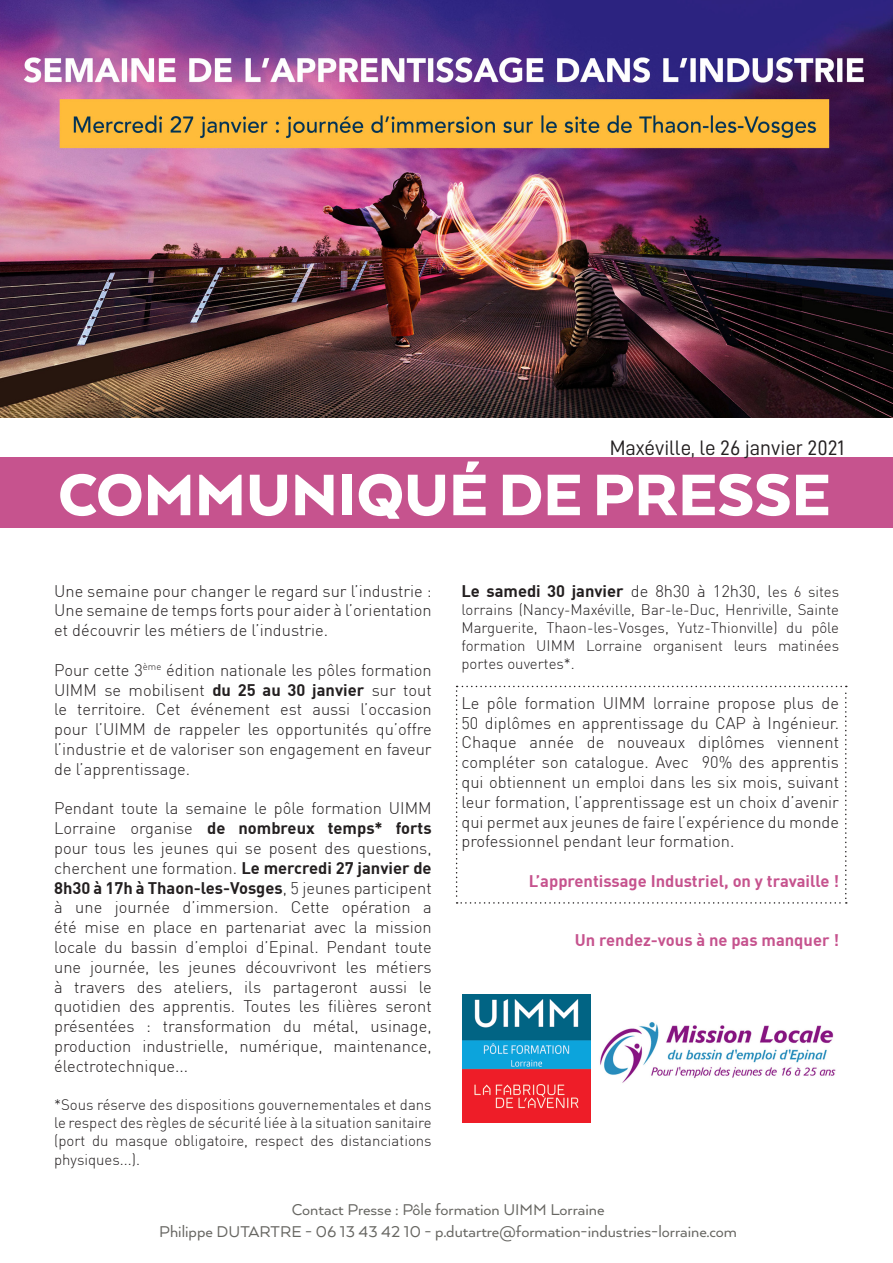
<style>
.page{position:relative;width:893px;height:1263px;background:#fff}
.page>*{position:absolute;margin:0;border:0;box-sizing:border-box;transform-origin:0 0}
.t1{font:900 67.5px "Arquitecta W04";color:#fff}
.t2{font:21px "D DIN";color:#231f20}
.t3{font:18px/21.6px "Arquitecta W00";color:#676662;text-align:center}
.t4{font:300 16.5px/19.8px "DIN";color:#231f20;text-align:justify}
.t5{font:700 16.5px "DIN";color:#c6538e}
.t6{font:700 16.5px "DIN";color:#231f20}
.t7{font:300 15px/18px "DIN";color:#231f20;text-align:justify}
.s1{font-weight:700}
.s2{font-weight:300}
.s3{font-weight:300;font-size:15px}
</style>
<div class="page">
<img style="left:0;top:0;width:893px;height:417px">
<div style="left:0;top:457px;width:893px;height:70px;background:#c6538e"></div>
<img style="left:463px;top:995px;width:127px;height:128px">
<svg style="left:456px;top:686px;width:391px;height:218px"></svg>
<img style="left:600px;top:1022px;width:236px;height:61px">
<p class="t2" style="left:610px;top:437px;width:236px">Maxéville, le 26 janvier 2021</p>
<h1 class="t1" style="left:58px;top:453px;width:774px">COMMUNIQUÉ DE PRESSE</h1>
<p class="t4" style="left:54px;top:580px;width:379px">Une semaine pour changer le regard sur l’industrie :<br>Une semaine de temps forts pour aider à l’orientation et découvrir les métiers de l’industrie.</p>
<p class="t4" style="left:54px;top:660px;width:379px">Pour cette 3<sup>ème</sup> édition nationale les pôles formation UIMM se mobilisent <span class="s1">du 25 au 30 janvier</span> sur tout le territoire. Cet événement est aussi l’occasion pour l’UIMM de rappeler les opportunités qu’offre l’industrie et de valoriser son engagement en faveur de l’apprentissage.</p>
<p class="t4" style="left:54px;top:798px;width:379px">Pendant toute la semaine le pôle formation UIMM Lorraine organise <span class="s1">de nombreux temps* forts </span>pour tous les jeunes qui se posent des questions, cherchent une formation. <span class="s1">Le mercredi 27 janvier de 8h30 à 17h à Thaon-les-Vosges</span>, 5 jeunes participent à une journée d’immersion. Cette opération a été mise en place en partenariat avec la mission locale du bassin d’emploi d’Epinal. Pendant toute une journée, les jeunes découvrivont les métiers à travers des ateliers, ils partageront aussi le quotidien des apprentis. Toutes les filières seront présentées : transformation du métal, usinage, production industrielle, numérique, maintenance, électrotechnique...</p>
<p class="t7" style="left:54px;top:1095px;width:379px">*Sous réserve des dispositions gouvernementales et dans le respect des règles de sécurité liée à la situation sanitaire (port du masque obligatoire, respect des distanciations</p>
<p class="t7" style="left:54px;top:1151px;width:87px">physiques...).</p>
<p class="t6" style="left:461px;top:580px;width:379px">Le samedi 30 janvier <span class="s2">de 8h30 à 12h30, l</span><span class="s3">es 6 sites</span></p>
<p class="t7" style="left:461px;top:601px;width:379px">lorrains (Nancy-Maxéville, Bar-le-Duc, Henriville, Sainte Marguerite, Thaon-les-Vosges, Yutz-Thionville) du pôle formation UIMM Lorraine organisent leurs matinées portes ouvertes*.</p>
<p class="t4" style="left:461px;top:693px;width:379px">Le pôle formation UIMM lorraine propose plus de 50 diplômes en apprentissage du CAP à Ingénieur.<br>Chaque année de nouveaux diplômes viennent compléter son catalogue. Avec 90% des apprentis qui obtiennent un emploi dans les six mois, suivant leur formation, l’apprentissage est un choix d’avenir qui permet aux jeunes de faire l’expérience du monde professionnel pendant leur formation.</p>
<p class="t5" style="left:529px;top:870px;width:312px">L’apprentissage Industriel, on y travaille !</p>
<p class="t5" style="left:575px;top:930px;width:266px">Un rendez-vous à ne pas manquer !</p>
<p class="t3" style="left:159px;top:1198px;width:579px">Contact Presse : Pôle formation UIMM Lorraine<br>Philippe DUTARTRE - 06 13 43 42 10 - p.dutartre@formation-industries-lorraine.com</p>
</div>
